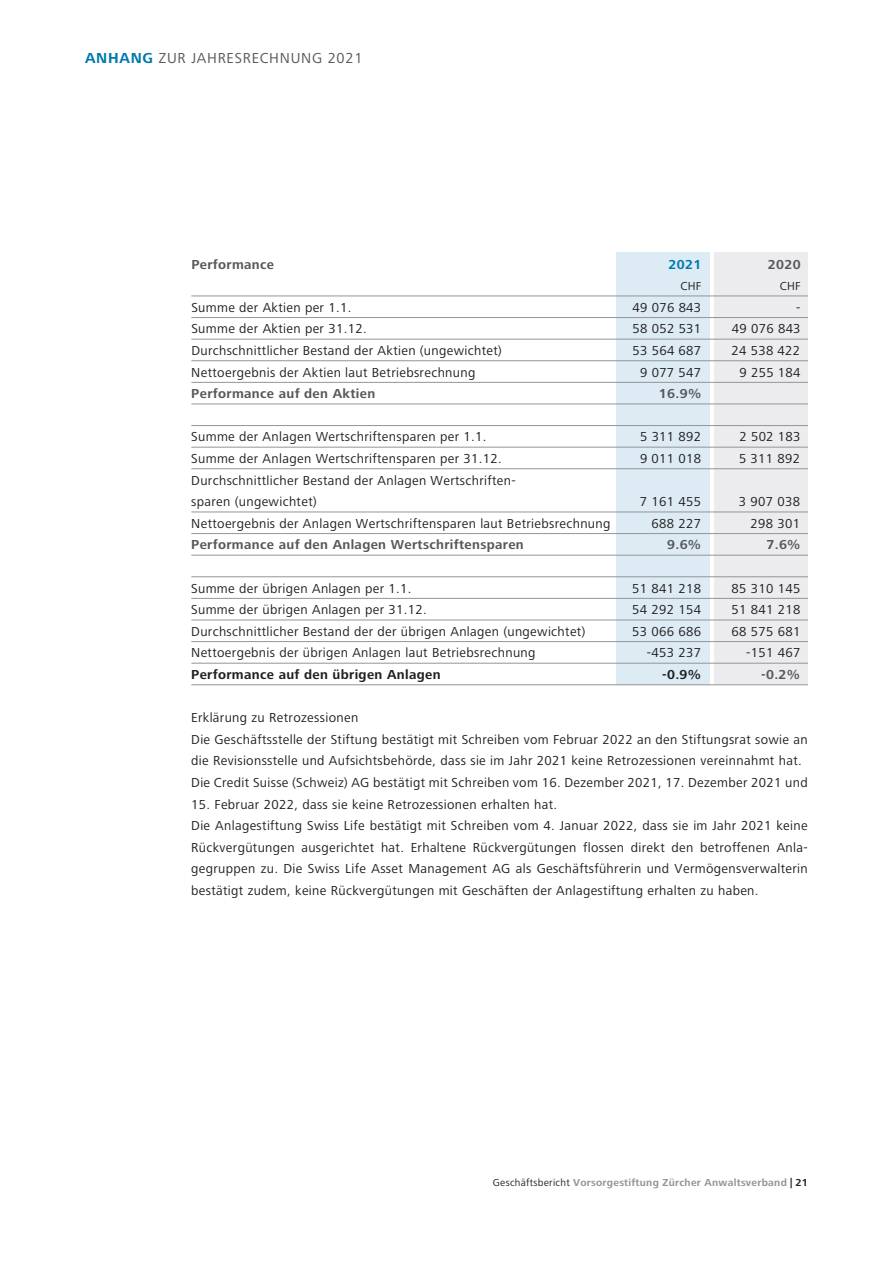
<style>
.page{position:relative;width:893px;height:1263px;background:#fff}
.page>*{position:absolute;margin:0;border:0;box-sizing:border-box;transform-origin:0 0}
.t1{font:15px "Frutiger Next LT";letter-spacing:.05em;color:#57585a}
.t2{font:13.5px/21.6px "Frutiger Next LT";letter-spacing:.025em;color:#231f20}
.t3{font:700 13.5px "Frutiger Next LT";letter-spacing:.025em;color:#57585a}
.t4{font:700 13.5px "Frutiger Next LT";letter-spacing:.025em;color:#231f20}
.t5{font:700 13.5px "Frutiger Next LT";color:#0078ae}
.t6{font:12px "Frutiger Next LT";letter-spacing:.025em;color:#231f20}
.t7{font:700 10.5px "Frutiger Next LT";letter-spacing:.025em;color:#939598}
.s1{font-weight:700;color:#0078ae}
.s2{font-weight:400;color:#231f20}
.s3{color:#231f20}
</style>
<div class="page">
<div style="left:616px;top:252px;width:93px;height:433px;background:#dcebf4"></div>
<div style="left:714px;top:252px;width:94px;height:433px;background:#ececee"></div>
<hr style="left:191px;top:296px;width:617px;height:1px;background:#939598">
<hr style="left:191px;top:317px;width:617px;height:1px;background:#939598">
<hr style="left:191px;top:339px;width:617px;height:1px;background:#939598">
<hr style="left:191px;top:360px;width:617px;height:1px;background:#939598">
<hr style="left:191px;top:382px;width:617px;height:1px;background:#939598">
<hr style="left:191px;top:404px;width:617px;height:1px;background:#939598">
<hr style="left:191px;top:425px;width:617px;height:1px;background:#939598">
<hr style="left:191px;top:447px;width:617px;height:1px;background:#939598">
<hr style="left:191px;top:468px;width:617px;height:1px;background:#939598">
<hr style="left:191px;top:512px;width:617px;height:1px;background:#939598">
<hr style="left:191px;top:533px;width:617px;height:1px;background:#939598">
<hr style="left:191px;top:555px;width:617px;height:1px;background:#939598">
<hr style="left:191px;top:576px;width:617px;height:1px;background:#939598">
<hr style="left:191px;top:598px;width:617px;height:1px;background:#939598">
<hr style="left:191px;top:620px;width:617px;height:1px;background:#939598">
<hr style="left:191px;top:641px;width:617px;height:1px;background:#939598">
<hr style="left:191px;top:663px;width:617px;height:1px;background:#939598">
<hr style="left:191px;top:684px;width:617px;height:1px;background:#939598">
<p class="t1" style="left:85px;top:49px;width:279px"><span class="s1">ANHANG</span> ZUR JAHRESRECHNUNG 2021</p>
<p class="t3" style="left:191px;top:257px;width:84px">Performance</p>
<p class="t5" style="left:668px;top:257px;width:34px">2021</p>
<p class="t3" style="left:768px;top:257px;width:34px">2020</p>
<p class="t6" style="left:680px;top:280px;width:22px">CHF</p>
<p class="t6" style="left:780px;top:280px;width:22px">CHF</p>
<p class="t2" style="left:191px;top:297px;width:162px">Summe der Aktien per 1.1.</p>
<p class="t2" style="left:632px;top:297px;width:70px">49 076 843</p>
<p class="t2" style="left:796px;top:297px;width:6px">-</p>
<p class="t2" style="left:191px;top:318px;width:177px">Summe der Aktien per 31.12.</p>
<p class="t2" style="left:632px;top:318px;width:70px">58 052 531</p>
<p class="t2" style="left:732px;top:318px;width:70px">49 076 843</p>
<p class="t2" style="left:191px;top:340px;width:312px">Durchschnittlicher Bestand der Aktien (ungewichtet)</p>
<p class="t2" style="left:632px;top:340px;width:70px">53 564 687</p>
<p class="t2" style="left:731px;top:340px;width:70px">24 538 422</p>
<p class="t2" style="left:191px;top:361px;width:286px">Nettoergebnis der Aktien laut Betriebsrechnung</p>
<p class="t2" style="left:640px;top:361px;width:63px">9 077 547</p>
<p class="t2" style="left:739px;top:361px;width:63px">9 255 184</p>
<p class="t3" style="left:191px;top:386px;width:186px">Performance auf den Aktien</p>
<p class="t3" style="left:659px;top:386px;width:44px">16.9%</p>
<p class="t2" style="left:191px;top:426px;width:297px">Summe der Anlagen Wertschriftensparen per 1.1.</p>
<p class="t2" style="left:640px;top:426px;width:63px">5 311 892</p>
<p class="t2" style="left:739px;top:426px;width:63px">2 502 183</p>
<p class="t2" style="left:191px;top:448px;width:312px">Summe der Anlagen Wertschriftensparen per 31.12.</p>
<p class="t2" style="left:640px;top:448px;width:63px">9 011 018</p>
<p class="t2" style="left:739px;top:448px;width:63px">5 311 892</p>
<p class="t2" style="left:191px;top:469px;width:326px">Durchschnittlicher Bestand der Anlagen Wertschriften&shy;sparen (ungewichtet)</p>
<p class="t2" style="left:640px;top:491px;width:63px">7 161 455</p>
<p class="t2" style="left:739px;top:491px;width:63px">3 907 038</p>
<p class="t2" style="left:191px;top:513px;width:421px">Nettoergebnis der Anlagen Wertschriftensparen laut Betriebsrechnung</p>
<p class="t2" style="left:652px;top:513px;width:51px">688 227</p>
<p class="t2" style="left:751px;top:513px;width:51px">298 301</p>
<p class="t3" style="left:191px;top:537px;width:334px">Performance auf den Anlagen Wertschriftensparen</p>
<p class="t3" style="left:667px;top:537px;width:36px">9.6%</p>
<p class="t3" style="left:766px;top:537px;width:36px">7.6%</p>
<p class="t2" style="left:191px;top:577px;width:222px">Summe der übrigen Anlagen per 1.1.</p>
<p class="t2" style="left:632px;top:577px;width:70px">51 841 218</p>
<p class="t2" style="left:732px;top:577px;width:70px">85 310 145</p>
<p class="t2" style="left:191px;top:599px;width:237px">Summe der übrigen Anlagen per 31.12.</p>
<p class="t2" style="left:632px;top:599px;width:70px">54 292 154</p>
<p class="t2" style="left:732px;top:599px;width:70px">51 841 218</p>
<p class="t2" style="left:191px;top:621px;width:396px">Durchschnittlicher Bestand der der übrigen Anlagen (ungewichtet)</p>
<p class="t2" style="left:632px;top:621px;width:70px">53 066 686</p>
<p class="t2" style="left:732px;top:621px;width:70px">68 575 681</p>
<p class="t2" style="left:191px;top:642px;width:346px">Nettoergebnis der übrigen Anlagen laut Betriebsrechnung</p>
<p class="t2" style="left:647px;top:642px;width:56px">-453 237</p>
<p class="t2" style="left:746px;top:642px;width:56px">-151 467</p>
<p class="t4" style="left:191px;top:667px;width:251px">Performance auf den übrigen Anlagen</p>
<p class="t4" style="left:662px;top:667px;width:40px">-0.9%</p>
<p class="t3" style="left:761px;top:667px;width:40px">-0.2%</p>
<p class="t2" style="left:191px;top:707px;width:618px">Erklärung zu Retrozessionen<br>Die Geschäftsstelle der Stiftung bestätigt mit Schreiben vom Februar 2022 an den Stiftungsrat sowie an die Revisionsstelle und Aufsichtsbehörde, dass sie im Jahr 2021 keine Retrozessionen vereinnahmt hat.<br>Die Credit Suisse (Schweiz) AG bestätigt mit Schreiben vom 16. Dezember 2021, 17. Dezember 2021 und</p>
<p class="t2" style="left:191px;top:793px;width:618px">15. Februar 2022, dass sie keine Retrozessionen erhalten hat.<br>Die Anlagestiftung Swiss Life bestätigt mit Schreiben vom 4. Januar 2022, dass sie im Jahr 2021 keine Rückvergütungen ausgerichtet hat. Erhaltene Rückvergütungen flossen direkt den betroffenen Anla&shy;gegruppen zu. Die Swiss Life Asset Management AG als Geschäftsführerin und Vermögensverwalterin bestätigt zudem, keine Rückvergütungen mit Geschäften der Anlagestiftung erhalten zu haben.</p>
<p class="t7" style="left:493px;top:1177px;width:316px"><span class="s2">Geschäftsbericht</span> Vorsorgestiftung Zürcher Anwaltsverband <span class="s3">| 21</span></p>
</div>
